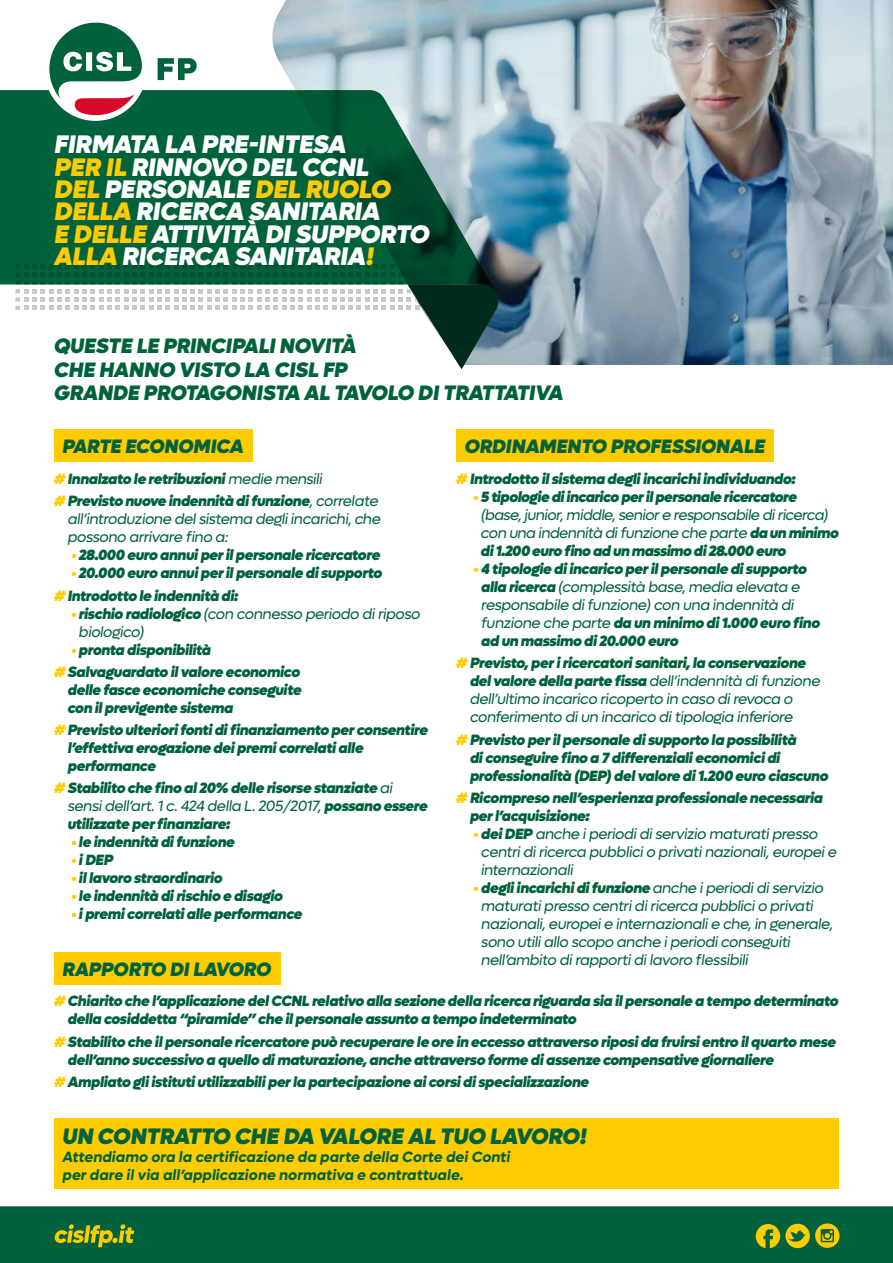
<style>
.page{position:relative;width:893px;height:1263px;background:#fff}
.page>*{position:absolute;margin:0;border:0;box-sizing:border-box;transform-origin:0 0}
.t1{font:italic 900 25.5px/22.5px "Lufga";letter-spacing:-.01em;color:#fff}
.t2{font:italic 900 22.5px "Lufga";letter-spacing:-.01em;color:#00623a}
.t3{font:italic 900 21px/23.4px "Lufga";letter-spacing:-.01em;color:#00623a}
.t4{font:italic 900 19.5px "Lufga";letter-spacing:-.01em;color:#00623a}
.t5{font:italic 900 15px/18px "Lufga";letter-spacing:-.03em;color:#00623a}
.t6{font:italic 15px/18px "Lufga";letter-spacing:-.03em;color:#00623a}
.t7{font:italic 700 15px/18px "Lufga";color:#00623a}
.s1{color:#fc0}
.s2{font-weight:400}
.s3{font-weight:900;color:#fc0}
.s4{font-weight:900}
</style>
<div class="page">
<img style="left:659px;top:0;width:234px;height:365px">
<svg style="left:54px;top:0;width:605px;height:462px"></svg>
<svg style="left:0;top:90px;width:498px;height:174px;background:#186c4d"></svg>
<div style="left:0;top:1206px;width:893px;height:57px;background:#00623a"></div>
<svg style="left:158px;top:58px;width:39px;height:22px"></svg>
<div style="left:44px;top:17px;width:103px;height:104px;background:#fff;border-radius:50%"></div>
<svg style="left:49px;top:23px;width:94px;height:92px"></svg>
<svg style="left:756px;top:1223px;width:84px;height:25px;background:#81971c"></svg>
<svg style="left:54px;top:1224px;width:80px;height:23px;background:#648b23"></svg>
<svg style="left:0;top:264px;width:498px;height:105px"></svg>
<div style="left:54px;top:430px;width:198px;height:32px;background:#fc0"></div>
<div style="left:456px;top:429px;width:318px;height:33px;background:#fc0"></div>
<div style="left:54px;top:952px;width:226px;height:32px;background:#fc0"></div>
<div style="left:54px;top:1118px;width:785px;height:71px;background:#fc0"></div>
<h1 class="t1" style="left:54px;top:133px;width:377px">FIRMATA LA PRE-INTESA<br><span class="s1">PER IL</span> RINNOVO DEL CCNL<br><span class="s1">DEL</span> PERSONALE <span class="s1">DEL RUOLO<br>DELLA</span> RICERCA SANITARIA<br><span class="s1">E DELLE</span> ATTIVITÀ DI SUPPORTO<br><span class="s1">ALLA</span> RICERCA SANITARIA<span class="s1">!</span></h1>
<h3 class="t3" style="left:54px;top:334px;width:511px">QUESTE LE PRINCIPALI NOVITÀ<br>CHE HANNO VISTO LA CISL FP<br>GRANDE PROTAGONISTA AL TAVOLO DI TRATTATIVA</h3>
<h3 class="t4" style="left:63px;top:435px;width:183px">PARTE ECONOMICA</h3>
<p class="t5" style="left:54px;top:468px;width:326px;line-height:22.2px"><span class="s1">#</span> Innalzato le retribuzioni <span class="s2">medie mensili<br></span><span class="s1">#</span> Previsto nuove indennità di funzione<span class="s2">, correlate</span></p>
<p class="t6" style="left:68px;top:510px;width:315px">all’introduzione del sistema degli incarichi, che possono arrivare fino a:</p>
<p class="t5" style="left:71px;top:546px;width:311px"><span class="s1">•</span> 28.000 euro annui per il personale ricercatore</p>
<p class="t5" style="left:54px;top:562px;width:330px;line-height:22.2px;text-indent:17px"><span class="s1">•</span> 20.000 euro annui per il personale di supporto <span class="s1">#</span> Introdotto le indennità di:</p>
<p class="t6" style="left:79px;top:604px;width:343px;text-indent:-8px"><span class="s3">•</span> <span class="s4">rischio radiologico</span> (con connesso periodo di riposo biologico)</p>
<p class="t5" style="left:54px;top:638px;width:248px;line-height:22.2px;text-indent:17px"><span class="s1">•</span> pronta disponibilità<br><span class="s1">#</span> Salvaguardato il valore economico</p>
<p class="t5" style="left:68px;top:681px;width:236px">delle fasce economiche conseguite con il previgente sistema</p>
<p class="t5" style="left:68px;top:721px;width:362px;text-indent:-14px"><span class="s1">#</span> Previsto ulteriori fonti di finanziamento per consentire l’effettiva erogazione dei premi correlati alle performance</p>
<p class="t5" style="left:68px;top:779px;width:362px;text-indent:-14px"><span class="s1">#</span> Stabilito che fino al 20% delle risorse stanziate <span class="s2">ai sensi dell’art. 1 c. 424 della L. 205/2017,</span> possano essere utilizzate per finanziare:</p>
<p class="t5" style="left:71px;top:833px;width:165px"><span class="s1">•</span> le indennità di funzione</p>
<p class="t5" style="left:71px;top:851px;width:44px"><span class="s1">•</span> i DEP</p>
<p class="t5" style="left:71px;top:869px;width:153px"><span class="s1">•</span> il lavoro straordinario</p>
<p class="t5" style="left:71px;top:887px;width:214px"><span class="s1">•</span> le indennità di rischio e disagio</p>
<p class="t5" style="left:71px;top:905px;width:233px"><span class="s1">•</span> i premi correlati alle performance</p>
<h3 class="t4" style="left:465px;top:435px;width:302px">ORDINAMENTO PROFESSIONALE</h3>
<p class="t5" style="left:456px;top:470px;width:341px"><span class="s1">#</span> Introdotto il sistema degli incarichi individuando:</p>
<p class="t5" style="left:481px;top:488px;width:359px;text-indent:-8px"><span class="s1">•</span> 5 tipologie di incarico per il personale ricercatore <span class="s2">(base, junior, middle, senior e responsabile di ricerca) con una indennità di funzione che parte</span> da un minimo di 1.200 euro fino ad un massimo di 28.000 euro</p>
<p class="t5" style="left:481px;top:560px;width:340px;text-indent:-8px"><span class="s1">•</span> 4 tipologie di incarico per il personale di supporto alla ricerca <span class="s2">(complessità base, media elevata e responsabile di funzione) con una indennità di funzione che parte</span> da un minimo di 1.000 euro fino ad un massimo di 20.000 euro</p>
<p class="t6" style="left:470px;top:654px;width:352px;text-indent:-14px"><span class="s3">#</span> <span class="s4">Previsto, per i ricercatori sanitari, la conservazione del valore della parte fissa</span> dell’indennità di funzione dell’ultimo incarico ricoperto in caso di revoca o conferimento di un incarico di tipologia inferiore</p>
<p class="t5" style="left:470px;top:730px;width:360px;text-indent:-14px"><span class="s1">#</span> Previsto per il personale di supporto la possibilità<br>di conseguire fino a 7 differenziali economici di professionalità (DEP) del valore di 1.200 euro ciascuno</p>
<p class="t5" style="left:470px;top:788px;width:355px;text-indent:-14px"><span class="s1">#</span> Ricompreso nell’esperienza professionale necessaria per l’acquisizione:</p>
<p class="t6" style="left:481px;top:825px;width:357px;text-indent:-8px"><span class="s3">•</span> <span class="s4">dei DEP</span> anche i periodi di servizio maturati presso centri di ricerca pubblici o privati nazionali, europei e internazionali</p>
<p class="t6" style="left:481px;top:879px;width:353px;text-indent:-8px"><span class="s3">•</span> <span class="s4">degli incarichi di funzione</span> anche i periodi di servizio maturati presso centri di ricerca pubblici o privati nazionali, europei e internazionali e che, in generale, sono utili allo scopo anche i periodi conseguiti nell’ambito di rapporti di lavoro flessibili</p>
<h3 class="t4" style="left:63px;top:957px;width:211px">RAPPORTO DI LAVORO</h3>
<p class="t5" style="left:68px;top:992px;width:772px;text-indent:-14px"><span class="s1">#</span> Chiarito che l’applicazione del CCNL relativo alla sezione della ricerca riguarda sia il personale a tempo determinato della cosiddetta “piramide” che il personale assunto a tempo indeterminato</p>
<p class="t5" style="left:68px;top:1032px;width:770px;text-indent:-14px"><span class="s1">#</span> Stabilito che il personale ricercatore può recuperare le ore in eccesso attraverso riposi da fruirsi entro il quarto mese dell’anno successivo a quello di maturazione, anche attraverso forme di assenze compensative giornaliere</p>
<p class="t5" style="left:54px;top:1073px;width:537px"><span class="s1">#</span> Ampliato gli istituti utilizzabili per la partecipazione ai corsi di specializzazione</p>
<h2 class="t2" style="left:63px;top:1123px;width:526px">UN CONTRATTO CHE DA VALORE AL TUO LAVORO!</h2>
<p class="t7" style="left:63px;top:1148px;width:449px">Attendiamo ora la certificazione da parte della Corte dei Conti per dare il via all’applicazione normativa e contrattuale.</p>
</div>
